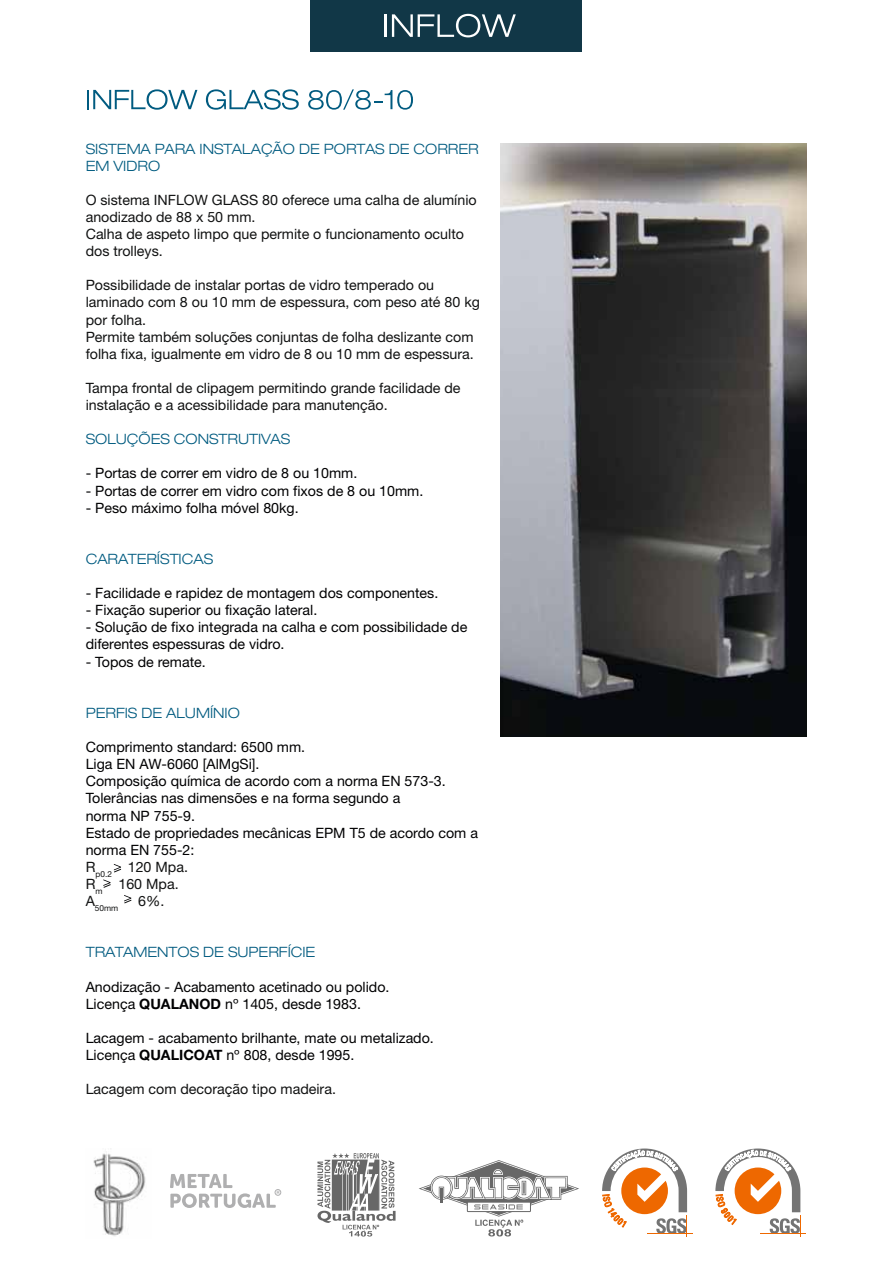
<style>
.page{position:relative;width:893px;height:1263px;background:#fff}
.page>*{position:absolute;margin:0;border:0;box-sizing:border-box;transform-origin:0 0}
.t1{font:14.25px/17.1px "Helvetica Neue";color:#000002}
.t2{font:14.25px/17.1px "Helvetica Neue";color:#111212}
.t3{font:300 expanded 14.25px/17.1px "Helvetica Neue";color:#005b80}
.t4{font:300 expanded 14.25px "Helvetica Neue";color:#005a7f}
.t5{font:8.25px "Helvetica Neue";color:#111212}
.s1{color:#111212}
.s2{font-weight:700}
</style>
<div class="page">
<svg style="left:87px;top:89px;width:110px;height:21px"></svg>
<svg style="left:206px;top:89px;width:93px;height:21px"></svg>
<svg style="left:308px;top:89px;width:105px;height:21px"></svg>
<img style="left:500px;top:143px;width:307px;height:594px">
<div style="left:311px;top:0;width:271px;height:52px;background:#113747"></div>
<svg style="left:113px;top:864px;width:9px;height:9px"></svg>
<svg style="left:103px;top:879px;width:8px;height:9px"></svg>
<svg style="left:124px;top:895px;width:8px;height:9px"></svg>
<hr style="left:385px;top:14px;width:2px;height:23px;background:#fff">
<svg style="left:392px;top:14px;width:124px;height:23px"></svg>
<svg style="left:317px;top:1153px;width:79px;height:83px"></svg>
<hr style="left:647px;top:1233px;width:45px;height:1px;background:#ee6800">
<svg style="left:602px;top:1148px;width:85px;height:89px"></svg>
<hr style="left:760px;top:1233px;width:46px;height:1px;background:#ee6800">
<svg style="left:715px;top:1148px;width:86px;height:89px"></svg>
<svg style="left:170px;top:1174px;width:111px;height:34px"></svg>
<img style="left:93px;top:1148px;width:53px;height:88px">
<svg style="left:419px;top:1160px;width:160px;height:76px"></svg>
<p class="t3" style="left:86px;top:140px;width:395px">SISTEMA PARA INSTALAÇÃO DE PORTAS DE CORRER<br>EM VIDRO</p>
<p class="t2" style="left:86px;top:191px;width:392px">O sistema INFLOW GLASS 80 oferece uma calha de alumínio anodizado de 88 x 50 mm.<br>Calha de aspeto limpo que permite o funcionamento oculto dos trolleys.</p>
<p class="t2" style="left:86px;top:277px;width:396px">Possibilidade de instalar portas de vidro temperado ou laminado com 8 ou 10 mm de espessura, com peso até 80 kg por folha.<br>Permite também soluções conjuntas de folha deslizante com folha fixa, igualmente em vidro de 8 ou 10 mm de espessura.</p>
<p class="t2" style="left:86px;top:379px;width:376px">Tampa frontal de clipagem permitindo grande facilidade de instalação e a acessibilidade para manutenção.</p>
<p class="t3" style="left:86px;top:430px;width:206px">SOLUÇÕES CONSTRUTIVAS</p>
<p class="t1" style="left:86px;top:465px;width:273px">- Portas de correr em vidro de 8 ou 10mm.</p>
<p class="t1" style="left:86px;top:482px;width:339px">- Portas de correr em vidro com fixos de 8 ou 10mm.</p>
<p class="t1" style="left:86px;top:499px;width:215px">- Peso máximo folha móvel 80kg.</p>
<p class="t3" style="left:86px;top:550px;width:129px">CARATERÍSTICAS</p>
<p class="t1" style="left:86px;top:584px;width:354px">- Facilidade e rapidez de montagem dos componentes.</p>
<p class="t1" style="left:86px;top:601px;width:233px">- Fixação superior ou fixação lateral.</p>
<p class="t1" style="left:86px;top:619px;width:383px">- Solução de fixo integrada na calha e com possibilidade de diferentes espessuras de vidro.</p>
<p class="t1" style="left:86px;top:653px;width:122px">- Topos de remate.</p>
<p class="t3" style="left:86px;top:704px;width:156px">PERFIS DE ALUMÍNIO</p>
<p class="t1" style="left:86px;top:738px;width:394px">Comprimento standard: 6500 mm.<br>Liga EN AW-6060 [AlMgSi].<br>Composição química de acordo com a norma EN 573-3.<br>Tolerâncias nas dimensões e na forma segundo a<br>norma NP 755-9.<br>Estado de propriedades mecânicas EPM T5 de acordo com a norma EN 755-2:<br><span class="s1">R</span><sub>p0.2</sub> <span class="s1">120 Mpa.<br>R</span><sub>m</sub> <span class="s1">160 Mpa.</span></p>
<p class="t5" style="left:86px;top:903px;width:34px"><sup>A</sup>50mm</p>
<p class="t2" style="left:138px;top:892px;width:28px">6%.</p>
<p class="t4" style="left:86px;top:944px;width:231px">TRATAMENTOS DE SUPERFÍCIE</p>
<p class="t1" style="left:86px;top:978px;width:305px">Anodização - Acabamento acetinado ou polido.<br>Licença <span class="s2">QUALANOD</span> nº 1405, desde 1983.</p>
<p class="t1" style="left:86px;top:1029px;width:350px">Lacagem - acabamento brilhante, mate ou metalizado.<br>Licença <span class="s2">QUALICOAT</span> nº 808, desde 1995.</p>
<p class="t2" style="left:86px;top:1080px;width:252px">Lacagem com decoração tipo madeira.</p>
</div>
